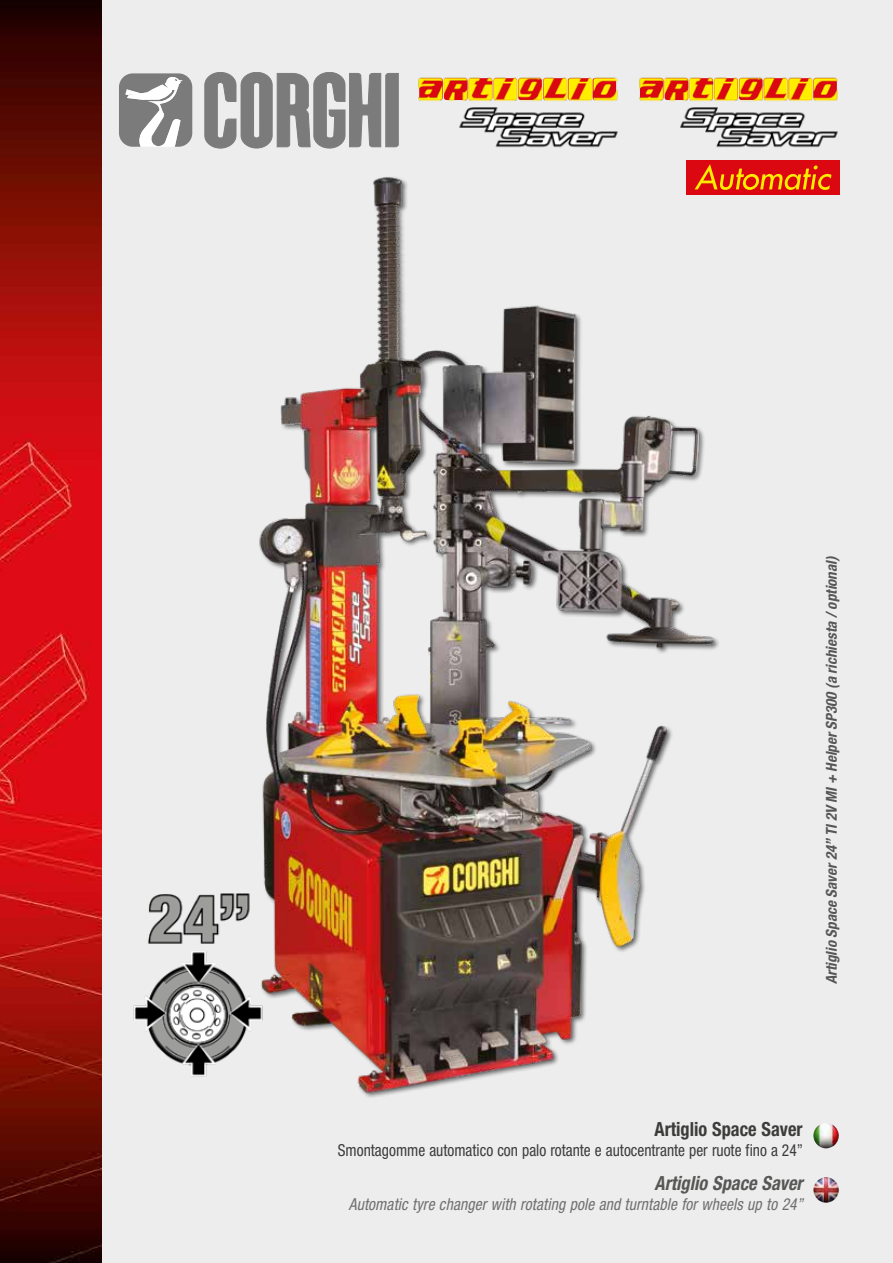
<style>
.page{position:relative;width:893px;height:1263px;background:#fff}
.page>*{position:absolute;margin:0;border:0;box-sizing:border-box;transform-origin:0 0}
.t1{font:700 condensed 19.5px "Helvetica Neue LT Std";color:#3c3c3b;scale:.94 1}
.t2{font:italic 700 condensed 19.5px "Helvetica Neue LT Std";color:#575756;scale:.94 1}
.t3{font:condensed 16.5px "Helvetica Neue LT Std";color:#3c3c3b;scale:.94 1}
.t4{font:italic condensed 16.5px "Helvetica Neue LT Std";letter-spacing:.01em;color:#706f6f;scale:.94 1}
.t5{font:italic 700 condensed 15px "Helvetica Neue LT Std";color:#575756}
</style>
<div class="page">
<div style="left:101px;top:0;width:792px;height:1263px;background:#ededed"></div>
<img style="left:0;top:0;width:101px;height:1263px">
<svg style="left:205px;top:72px;width:193px;height:76px;background:#9b9b9b"></svg>
<svg style="left:119px;top:73px;width:73px;height:74px"></svg>
<img style="left:118px;top:152px;width:657px;height:954px">
<img style="left:417px;top:71px;width:202px;height:81px">
<img style="left:637px;top:71px;width:203px;height:81px">
<img style="left:122px;top:893px;width:146px;height:213px">
<div style="left:686px;top:160px;width:154px;height:34px;background:#db0812"></div>
<svg style="left:695px;top:164px;width:136px;height:26px"></svg>
<img style="left:813px;top:1123px;width:26px;height:25px">
<img style="left:813px;top:1177px;width:27px;height:26px">
<p class="t5" style="left:822px;top:984px;width:433px;rotate:-90deg">Artiglio Space Saver24”TI2V MI+ HelperSP300 (a richiesta /optional)</p>
<p class="t1" style="left:654px;top:1117px;width:159px">Artiglio Space Saver</p>
<p class="t3" style="left:338px;top:1140px;width:496px">Smontagomme automatico con palo rotante e autocentrante per ruote fino a 24”</p>
<p class="t2" style="left:654px;top:1171px;width:164px">Artiglio Space Saver</p>
<p class="t4" style="left:349px;top:1194px;width:485px">Automatic tyre changer with rotating pole and turntable for wheels up to 24”</p>
</div>
